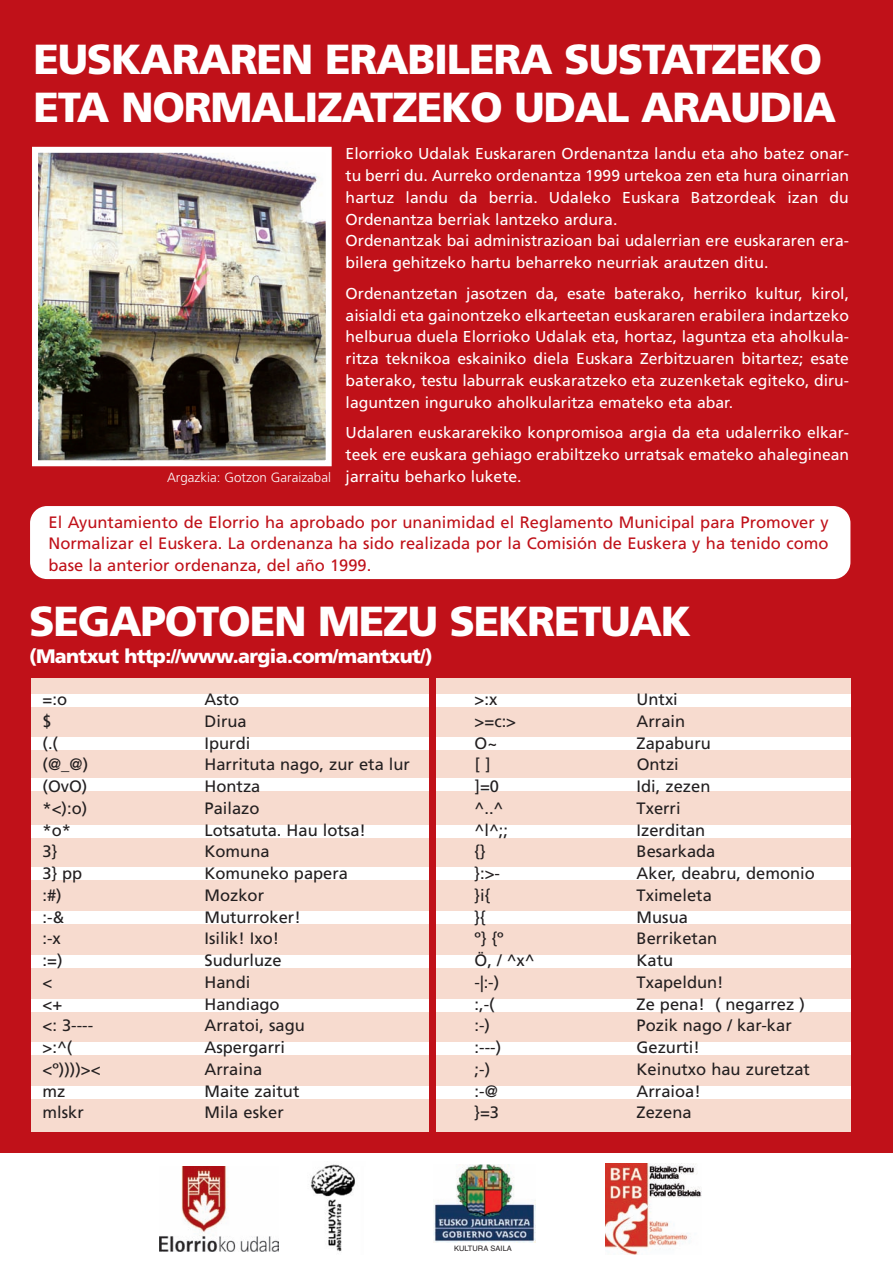
<style>
.page{position:relative;width:893px;height:1263px;background:#fff}
.page>*{position:absolute;margin:0;border:0;box-sizing:border-box;transform-origin:0 0}
.t1{font:900 42px/48px "Frutiger";letter-spacing:-.03em;color:#fff}
.t2{font:900 19.5px "Frutiger";letter-spacing:-.03em;color:#fff}
.t3{font:16.5px "Frutiger";color:#231f20}
.t4{font:16.5px/21.8px "Frutiger";color:#c01119;text-align:justify}
.t5{font:15.75px/21.8px "Frutiger";color:#fff;text-align:justify}
.t6{font:300 13.35px "Frutiger";color:#fff}
.t7{font:7.5px "Helvetica";color:#231f20}
</style>
<div class="page">
<div style="left:0;top:0;width:893px;height:1137px;background:#c01119"></div>
<div style="left:31px;top:678px;width:819px;height:457px;background:#f7dbcf"></div>
<img style="left:159px;top:1167px;width:119px;height:84px">
<img style="left:310px;top:1164px;width:45px;height:88px">
<img style="left:433px;top:1165px;width:102px;height:77px">
<img style="left:605px;top:1163px;width:96px;height:92px">
<div style="left:0;top:1132px;width:893px;height:21px;background:#c01119"></div>
<div style="left:30px;top:506px;width:820px;height:73px;background:#fff;border-radius:17px"></div>
<img style="left:39px;top:154px;width:286px;height:305px">
<div style="left:32px;top:147px;width:300px;height:319px;border:6px solid #fff"></div>
<div style="left:31px;top:694px;width:819px;height:13px;background:#fff"></div>
<div style="left:31px;top:1086px;width:819px;height:13px;background:#fff"></div>
<div style="left:31px;top:1042px;width:819px;height:12px;background:#fff"></div>
<div style="left:31px;top:999px;width:819px;height:13px;background:#fff"></div>
<div style="left:31px;top:955px;width:819px;height:13px;background:#fff"></div>
<div style="left:31px;top:911px;width:819px;height:13px;background:#fff"></div>
<div style="left:31px;top:867px;width:819px;height:13px;background:#fff"></div>
<div style="left:31px;top:825px;width:819px;height:13px;background:#fff"></div>
<div style="left:31px;top:778px;width:819px;height:13px;background:#fff"></div>
<div style="left:31px;top:737px;width:819px;height:13px;background:#fff"></div>
<div style="left:429px;top:677px;width:6px;height:460px;background:#c01119"></div>
<p class="t1" style="left:34px;top:39px;width:804px">EUSKARAREN ERABILERA SUSTATZEKO<br>ETA NORMALIZATZEKO UDAL ARAUDIA</p>
<p class="t5" style="left:346px;top:144px;width:505px;text-align:left">Elorrioko Udalak Euskararen Ordenantza landu eta aho batez onar&shy;tu berri du. Aurreko ordenantza 1999 urtekoa zen eta hura oinarrian hartuz landu da berria. Udaleko Euskara Batzordeak izan du Ordenantza berriak lantzeko ardura.<br>Ordenantzak bai administrazioan bai udalerrian ere euskararen era&shy;bilera gehitzeko hartu beharreko neurriak arautzen ditu.</p>
<p class="t5" style="left:346px;top:284px;width:505px">Ordenantzetan jasotzen da, esate baterako, herriko kultur, kirol, aisialdi eta gainontzeko elkarteetan euskararen erabilera indartzeko helburua duela Elorrioko Udalak eta, hortaz, laguntza eta aholkula&shy;ritza teknikoa eskainiko diela Euskara Zerbitzuaren bitartez; esate baterako, testu laburrak euskaratzeko eta zuzenketak egiteko, diru&shy;laguntzen inguruko aholkularitza emateko eta abar.</p>
<p class="t5" style="left:346px;top:423px;width:505px">Udalaren euskararekiko konpromisoa argia da eta udalerriko elkar&shy;teek ere euskara gehiago erabiltzeko urratsak emateko ahaleginean jarraitu beharko lukete.</p>
<p class="t4" style="left:49px;top:512px;width:781px">El Ayuntamiento de Elorrio ha aprobado por unanimidad el Reglamento Municipal para Promover y Normalizar el Euskera. La ordenanza ha sido realizada por la Comisión de Euskera y ha tenido como base la anterior ordenanza, del año 1999.</p>
<p class="t1" style="left:29px;top:601px;width:664px">SEGAPOTOEN MEZU SEKRETUAK</p>
<p class="t2" style="left:29px;top:648px;width:405px">(Mantxut http://www.argia.com/mantxut/)</p>
<p class="t3" style="left:43px;top:693px;width:26px">=:o</p>
<p class="t3" style="left:205px;top:693px;width:36px">Asto</p>
<p class="t3" style="left:475px;top:693px;width:24px">&gt;:x</p>
<p class="t3" style="left:637px;top:693px;width:43px">Untxi</p>
<p class="t3" style="left:43px;top:714px;width:11px">$</p>
<p class="t3" style="left:205px;top:714px;width:44px">Dirua</p>
<p class="t3" style="left:475px;top:714px;width:43px">&gt;=c:&gt;</p>
<p class="t3" style="left:637px;top:714px;width:50px">Arrain</p>
<p class="t3" style="left:43px;top:736px;width:17px">(.(</p>
<p class="t3" style="left:205px;top:736px;width:47px">Ipurdi</p>
<p class="t3" style="left:475px;top:736px;width:24px">O~</p>
<p class="t3" style="left:637px;top:736px;width:76px">Zapaburu</p>
<p class="t3" style="left:43px;top:758px;width:47px">(@_@)</p>
<p class="t3" style="left:205px;top:758px;width:207px">Harrituta nago, zur eta lur</p>
<p class="t3" style="left:475px;top:758px;width:18px">[ ]</p>
<p class="t3" style="left:637px;top:758px;width:44px">Ontzi</p>
<p class="t3" style="left:43px;top:780px;width:46px">(OvO)</p>
<p class="t3" style="left:205px;top:780px;width:57px">Hontza</p>
<p class="t3" style="left:475px;top:780px;width:26px">]=0</p>
<p class="t3" style="left:637px;top:780px;width:75px">Idi, zezen</p>
<p class="t3" style="left:43px;top:801px;width:46px">*&lt;):o)</p>
<p class="t3" style="left:205px;top:801px;width:57px">Pailazo</p>
<p class="t3" style="left:475px;top:801px;width:30px">^..^</p>
<p class="t3" style="left:637px;top:801px;width:46px">Txerri</p>
<p class="t3" style="left:43px;top:823px;width:30px">*o*</p>
<p class="t3" style="left:205px;top:823px;width:163px">Lotsatuta. Hau lotsa!</p>
<p class="t3" style="left:475px;top:823px;width:35px">^l^;;</p>
<p class="t3" style="left:637px;top:823px;width:70px">Izerditan</p>
<p class="t3" style="left:43px;top:845px;width:16px">3}</p>
<p class="t3" style="left:205px;top:845px;width:67px">Komuna</p>
<p class="t3" style="left:475px;top:845px;width:12px">{}</p>
<p class="t3" style="left:637px;top:845px;width:80px">Besarkada</p>
<p class="t3" style="left:43px;top:867px;width:41px">3} pp</p>
<p class="t3" style="left:205px;top:867px;width:145px">Komuneko papera</p>
<p class="t3" style="left:475px;top:867px;width:27px">}:&gt;-</p>
<p class="t3" style="left:637px;top:867px;width:180px">Aker, deabru, demonio</p>
<p class="t3" style="left:43px;top:888px;width:21px">:#)</p>
<p class="t3" style="left:205px;top:888px;width:61px">Mozkor</p>
<p class="t3" style="left:475px;top:888px;width:17px">}i{</p>
<p class="t3" style="left:637px;top:888px;width:77px">Tximeleta</p>
<p class="t3" style="left:43px;top:910px;width:23px">:-&amp;</p>
<p class="t3" style="left:205px;top:910px;width:98px">Muturroker!</p>
<p class="t3" style="left:475px;top:910px;width:12px">}{</p>
<p class="t3" style="left:637px;top:910px;width:53px">Musua</p>
<p class="t3" style="left:43px;top:932px;width:20px">:-x</p>
<p class="t3" style="left:205px;top:932px;width:76px">Isilik! Ixo!</p>
<p class="t3" style="left:475px;top:932px;width:31px">º} {º</p>
<p class="t3" style="left:637px;top:932px;width:82px">Berriketan</p>
<p class="t3" style="left:43px;top:954px;width:21px">:=)</p>
<p class="t3" style="left:205px;top:954px;width:79px">Sudurluze</p>
<p class="t3" style="left:475px;top:954px;width:62px">Ö, / ^x^</p>
<p class="t3" style="left:637px;top:954px;width:38px">Katu</p>
<p class="t3" style="left:43px;top:975px;width:11px">&lt;</p>
<p class="t3" style="left:205px;top:975px;width:47px">Handi</p>
<p class="t3" style="left:475px;top:975px;width:26px">-|:-)</p>
<p class="t3" style="left:637px;top:975px;width:89px">Txapeldun!</p>
<p class="t3" style="left:43px;top:997px;width:21px">&lt;+</p>
<p class="t3" style="left:205px;top:997px;width:77px">Handiago</p>
<p class="t3" style="left:475px;top:997px;width:22px">:,-(</p>
<p class="t3" style="left:637px;top:997px;width:170px">Ze pena! ( negarrez )</p>
<p class="t3" style="left:43px;top:1019px;width:52px">&lt;: 3----</p>
<p class="t3" style="left:205px;top:1019px;width:102px">Arratoi, sagu</p>
<p class="t3" style="left:475px;top:1019px;width:17px">:-)</p>
<p class="t3" style="left:637px;top:1019px;width:157px">Pozik nago / kar-kar</p>
<p class="t3" style="left:43px;top:1041px;width:31px">&gt;:^(</p>
<p class="t3" style="left:205px;top:1041px;width:82px">Aspergarri</p>
<p class="t3" style="left:475px;top:1041px;width:28px">:---)</p>
<p class="t3" style="left:637px;top:1041px;width:65px">Gezurti!</p>
<p class="t3" style="left:43px;top:1062px;width:60px">&lt;º))))&gt;&lt;</p>
<p class="t3" style="left:205px;top:1062px;width:59px">Arraina</p>
<p class="t3" style="left:475px;top:1062px;width:17px">;-)</p>
<p class="t3" style="left:637px;top:1062px;width:175px">Keinutxo hau zuretzat</p>
<p class="t3" style="left:43px;top:1084px;width:24px">mz</p>
<p class="t3" style="left:205px;top:1084px;width:96px">Maite zaitut</p>
<p class="t3" style="left:475px;top:1084px;width:25px">:-@</p>
<p class="t3" style="left:637px;top:1084px;width:66px">Arraioa!</p>
<p class="t3" style="left:43px;top:1106px;width:43px">mlskr</p>
<p class="t3" style="left:205px;top:1106px;width:81px">Mila esker</p>
<p class="t3" style="left:475px;top:1106px;width:26px">}=3</p>
<p class="t3" style="left:637px;top:1106px;width:57px">Zezena</p>
<p class="t6" style="left:167px;top:472px;width:165px">Argazkia: Gotzon Garaizabal</p>
<p class="t7" style="left:454px;top:1245px;width:59px">KULTURA SAILA</p>
</div>
